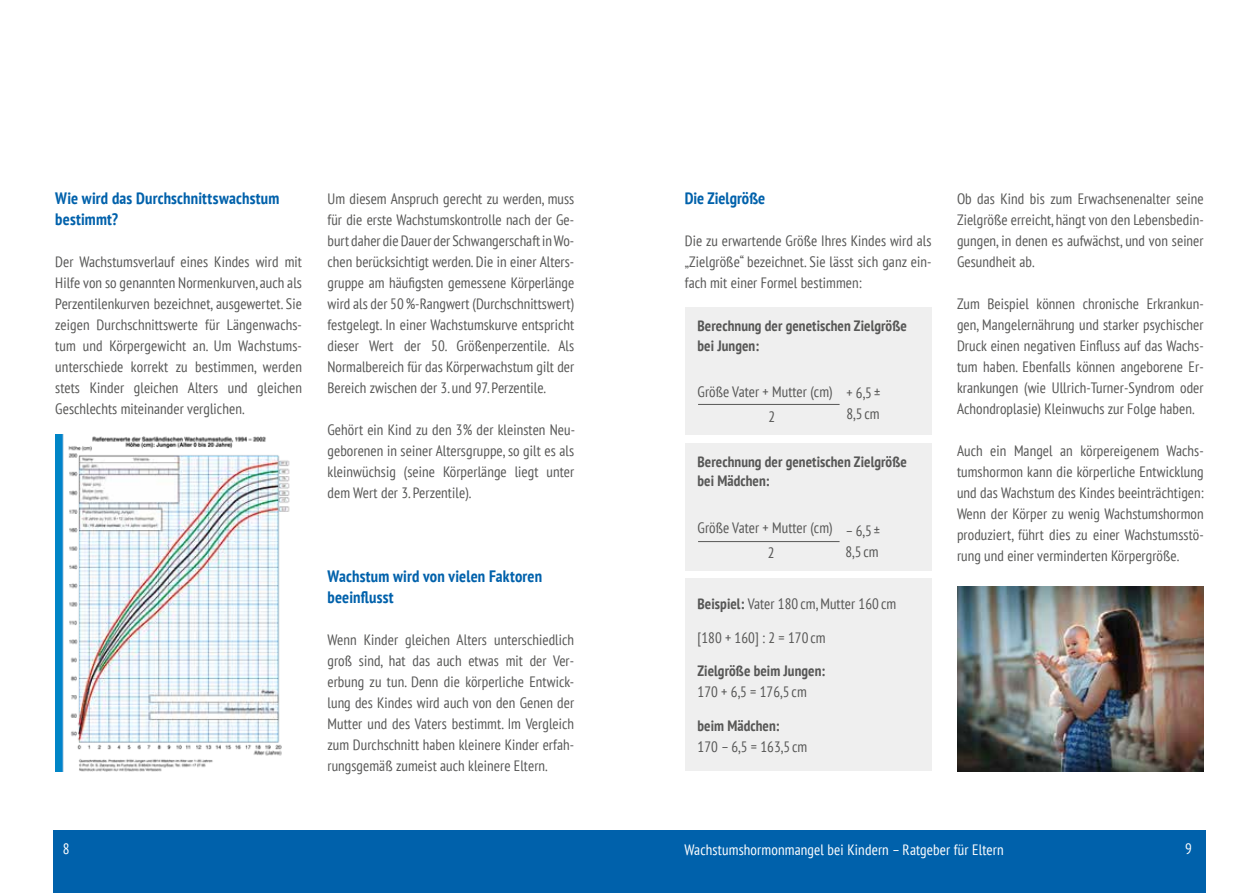
<style>
.page{position:relative;width:1259px;height:893px;background:#fff}
.page>*{position:absolute;margin:0;border:0;box-sizing:border-box;transform-origin:0 0}
.t1{font:700 condensed 16.5px/21px "PT Sans";letter-spacing:.01em;color:#0061ab}
.t2{font:condensed 15px/21px "PT Sans";letter-spacing:.005em;color:#575756;text-align:justify}
.t3{font:700 condensed 15px/19.5px "PT Sans";letter-spacing:.005em;color:#575756}
.t4{font:condensed 15px "PT Sans";letter-spacing:.01em;color:#fff}
.s1{font-weight:700}
</style>
<div class="page">
<div style="left:53px;top:831px;width:1152px;height:62px;background:#0061ab"></div>
<img style="left:957px;top:587px;width:246px;height:185px">
<div style="left:685px;top:578px;width:246px;height:193px;background:#efefef"></div>
<div style="left:685px;top:307px;width:246px;height:128px;background:#efefef"></div>
<hr style="left:698px;top:404px;width:141px;height:1px;background:#575756">
<div style="left:685px;top:443px;width:246px;height:127px;background:#efefef"></div>
<hr style="left:698px;top:541px;width:141px;height:1px;background:#575756">
<img style="left:55px;top:435px;width:235px;height:337px">
<p class="t1" style="left:55px;top:187px;width:225px">Wie wird das Durchschnittswachstum bestimmt?</p>
<p class="t2" style="left:55px;top:250px;width:248px">Der Wachstumsverlauf eines Kindes wird mit Hilfe von so genannten Normenkurven, auch als Perzentilenkurven bezeichnet, ausgewertet. Sie zeigen Durchschnittswerte für Längenwachs&shy;tum und Körpergewicht an. Um Wachstums&shy;unterschiede korrekt zu bestimmen, werden stets Kinder gleichen Alters und gleichen Geschlechts miteinander verglichen.</p>
<p class="t2" style="left:327px;top:187px;width:248px">Um diesem Anspruch gerecht zu werden, muss für die erste Wachstumskontrolle nach der Ge&shy;burt daher die Dauer der Schwangerschaft in Wo&shy;chen berücksichtigt werden. Die in einer Alters&shy;gruppe am häufigsten gemessene Körperlänge wird als der 50%-Rangwert (Durchschnittswert) festgelegt. In einer Wachstumskurve entspricht dieser Wert der 50. Größenperzentile. Als Normalbereich für das Körperwachstum gilt der Bereich zwischen der 3. und 97. Perzentile.</p>
<p class="t2" style="left:327px;top:418px;width:249px">Gehört ein Kind zu den 3% der kleinsten Neu&shy;geborenen in seiner Altersgruppe, so gilt es als kleinwüchsig (seine Körperlänge liegt unter dem Wert der 3. Perzentile).</p>
<p class="t1" style="left:327px;top:565px;width:216px">Wachstum wird von vielen Faktoren beeinflusst</p>
<p class="t2" style="left:327px;top:628px;width:248px">Wenn Kinder gleichen Alters unterschiedlich groß sind, hat das auch etwas mit der Ver&shy;erbung zu tun. Denn die körperliche Entwick&shy;lung des Kindes wird auch von den Genen der Mutter und des Vaters bestimmt. Im Vergleich zum Durchschnitt haben kleinere Kinder erfah&shy;rungsgemäß zumeist auch kleinere Eltern.</p>
<p class="t1" style="left:685px;top:187px;width:82px">Die Zielgröße</p>
<p class="t2" style="left:685px;top:229px;width:248px">Die zu erwartende Größe Ihres Kindes wird als „Zielgröße“ bezeichnet. Sie lässt sich ganz ein&shy;fach mit einer Formel bestimmen:</p>
<p class="t3" style="left:697px;top:316px;width:211px">Berechnung der genetischen Zielgröße bei Jungen:</p>
<p class="t2" style="left:768px;top:379px;width:66px;line-height:25.2px;text-indent:-71px">Größe Vater + Mutter (cm)<br>2</p>
<p class="t2" style="left:846px;top:382px;width:35px">+ 6,5 ±<br>8,5 cm</p>
<p class="t3" style="left:697px;top:451px;width:211px">Berechnung der genetischen Zielgröße bei Mädchen:</p>
<p class="t2" style="left:768px;top:515px;width:66px;line-height:25.2px;text-indent:-70px">Größe Vater + Mutter (cm)<br>2</p>
<p class="t2" style="left:845px;top:520px;width:36px">– 6,5 ±<br>8,5 cm</p>
<p class="t2" style="left:697px;top:593px;width:200px"><span class="s1">Beispiel:</span> Vater 180 cm, Mutter 160 cm</p>
<p class="t2" style="left:697px;top:626px;width:130px">[180 + 160] : 2 = 170 cm</p>
<p class="t3" style="left:697px;top:661px;width:129px">Zielgröße beim Jungen:</p>
<p class="t2" style="left:697px;top:681px;width:111px">170 + 6,5 = 176,5 cm</p>
<p class="t3" style="left:697px;top:716px;width:84px">beim Mädchen:</p>
<p class="t2" style="left:697px;top:736px;width:111px">170 – 6,5 = 163,5 cm</p>
<p class="t2" style="left:957px;top:187px;width:248px">Ob das Kind bis zum Erwachsenenalter seine Zielgröße erreicht, hängt von den Lebensbedin&shy;gungen, in denen es aufwächst, und von seiner Gesundheit ab.</p>
<p class="t2" style="left:957px;top:292px;width:248px">Zum Beispiel können chronische Erkrankun&shy;gen, Mangelernährung und starker psychischer Druck einen negativen Einfluss auf das Wachs&shy;tum haben. Ebenfalls können angeborene Er&shy;krankungen (wie Ullrich-Turner-Syndrom oder Achondroplasie) Kleinwuchs zur Folge haben.</p>
<p class="t2" style="left:957px;top:439px;width:248px">Auch ein Mangel an körpereigenem Wachs&shy;tumshormon kann die körperliche Entwicklung und das Wachstum des Kindes beeinträchtigen:<br>Wenn der Körper zu wenig Wachstumshormon produziert, führt dies zu einer Wachstumsstö&shy;rung und einer verminderten Körpergröße.</p>
<p class="t4" style="left:63px;top:839px;width:8px">8</p>
<p class="t4" style="left:684px;top:840px;width:321px">Wachstumshormonmangel bei Kindern – Ratgeber für Eltern</p>
<p class="t4" style="left:1185px;top:839px;width:8px">9</p>
</div>
